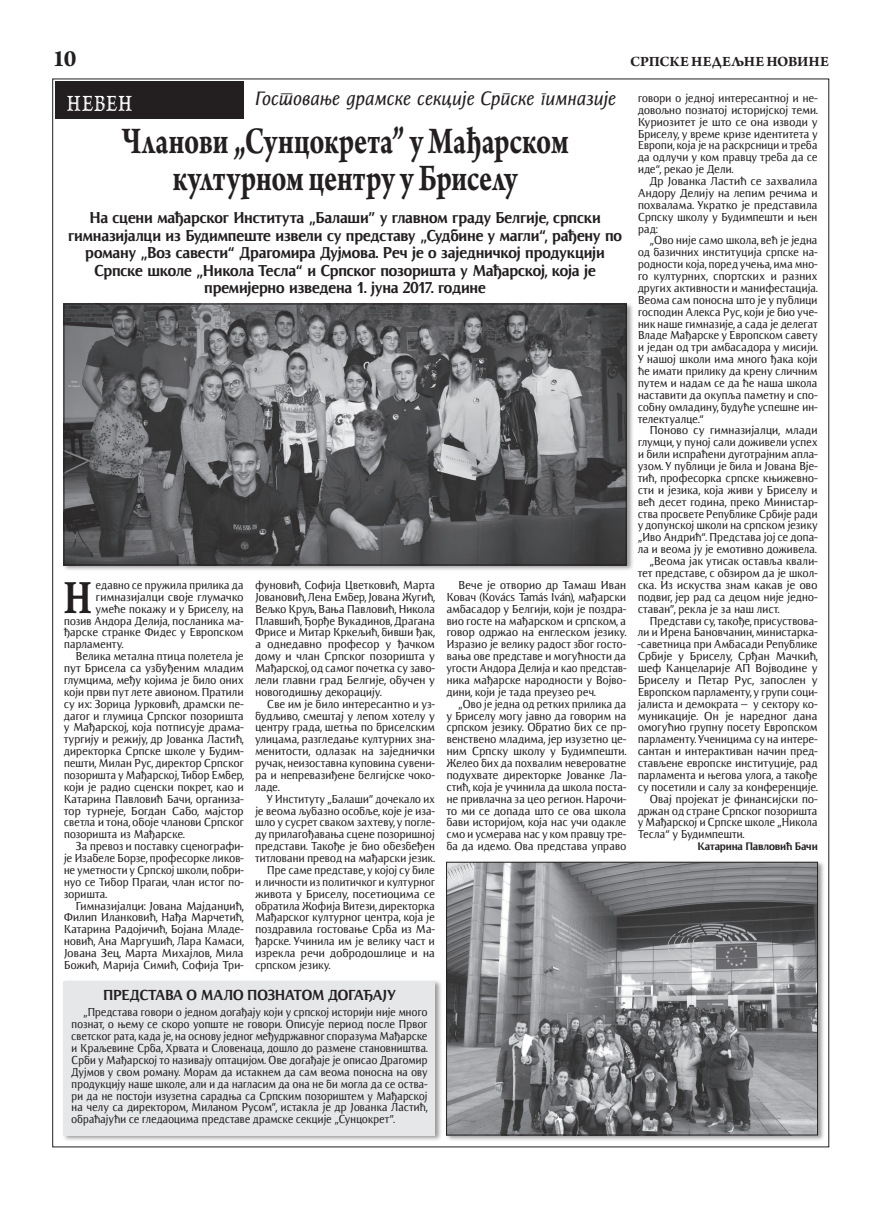
<style>
.page{position:relative;width:874px;height:1219px;background:#fff}
.page>*{position:absolute;margin:0;border:0;box-sizing:border-box;transform-origin:0 0}
.INICIALE{font:700 51px "Arno Pro";color:#231f20;scale:.73 1}
.CIM{font:700 40px/37.5px "Arno Pro SNN";letter-spacing:-.005em;color:#231f20;text-align:center;scale:.73 1}
.t1{font:25px "Arno Pro Bold Caption";letter-spacing:.025em;color:#fff;scale:.73 1}
.t2{font:700 25px "Arno Pro";color:#231f20}
.FELCIM{font:italic 20px "Resavska BG Mod";letter-spacing:-.02em;color:#231f20}
.LEAD{font:700 16.25px/17.5px "Resavska BG Mod";letter-spacing:-.01em;color:#231f20;text-align:center}
.ALCIM{font:700 15px "Resavska BG Mod";letter-spacing:-.01em;color:#231f20}
.t3{font:700 15px "Arno Pro";color:#231f20}
.Body_Text{font:11.88px/11.9px "Resavska BG Mod";letter-spacing:-.03em;color:#231f20;text-align:justify}
.INICIALE-2{font:11.88px "Resavska BG Mod";letter-spacing:-.03em;color:#231f20}
.ALAIRAS{font:700 11.25px "Resavska BG Mod";letter-spacing:-.01em;color:#231f20}
</style>
<div class="page">
<div style="left:56px;top:81px;width:188px;height:38px;background:#231f20"></div>
<div style="left:66px;top:95px;width:67px;height:17px;background:#2d292a"></div>
<div style="left:66px;top:96px;width:67px;height:17px;background:#231f20;opacity:.75"></div>
<div style="left:62px;top:979px;width:380px;height:163px;background:#231f20;opacity:.45"></div>
<div style="left:64px;top:981px;width:371px;height:154px;background:#e6e7e9"></div>
<div style="left:63px;top:302px;width:571px;height:269px;background:#231f20;opacity:.45"></div>
<img style="left:66px;top:306px;width:558px;height:257px">
<div style="left:64px;top:304px;width:562px;height:261px;border:1px solid #231f20"></div>
<div style="left:445px;top:860px;width:380px;height:282px;background:#231f20;opacity:.45"></div>
<img style="left:448px;top:862px;width:370px;height:273px">
<div style="left:446px;top:862px;width:371px;height:273px;border:1px solid #231f20"></div>
<h3 class="t2" style="left:52px;top:44px;width:26px">10</h3>
<p class="t3" style="left:630px;top:52px;width:200px">СРПСКЕ НЕДЕЉНЕ НОВИНЕ</p>
<p class="FELCIM" style="left:255px;top:86px;width:362px">Гостовање драмске секције Српске гимназије</p>
<h3 class="t1" style="left:67px;top:89px;width:91px">НЕВЕН</h3>
<p class="CIM" style="left:122px;top:124px;width:613px">Чланови „Сунцокрета” у Мађарском културном центру у Бриселу</p>
<p class="LEAD" style="left:68px;top:209px;width:555px">На сцени мађарског Института „Балаши” у главном граду Белгије, српски гимназијалци из Будимпеште извели су представу „Судбине у магли“, рађену по роману „Воз савести“ Драгомира Дујмова. Реч је о заједничкој продукцији Српске школе „Никола Тесла“ и Српског позоришта у Мађарској, која је премијерно изведена 1. јуна 2017. године</p>
<p class="INICIALE" style="left:64px;top:568px;width:40px">Н</p>
<p class="INICIALE-2" style="left:96px;top:578px;width:150px">едавно се пружила прилика да</p>
<p class="INICIALE-2" style="left:96px;top:590px;width:150px">гимназијалци своје глумачко</p>
<p class="INICIALE-2" style="left:96px;top:602px;width:150px">умеће покажу и у Бриселу, на</p>
<p class="INICIALE-2" style="left:64px;top:614px;width:182px">позив Андора Делија, посланика ма-</p>
<p class="INICIALE-2" style="left:64px;top:626px;width:182px">ђарске странке Фидес у Европском</p>
<p class="INICIALE-2" style="left:64px;top:637px;width:61px">парламенту.</p>
<p class="Body_Text" style="left:64px;top:650px;width:182px;text-indent:12px">Велика метална птица полетела је пут Брисела са узбуђеним младим глумцима, међу којима је било оних који први пут лете авионом. Пратили су их: Зорица Јурковић, драмски пе&shy;дагог и глумица Српског позоришта у Мађарској, која потписује драма&shy;тургију и режију, др Јованка Ластић, директорка Српске школе у Будим&shy;пешти, Милан Рус, директор Српског позоришта у Мађарској, Tибор Ембер, који је радио сценски покрет, као и Катарина Павловић Бачи, организа&shy;тор турнеје, Богдан Сабо, мајстор светла и тона, обоје чланови Српског позоришта из Мађарске.</p>
<p class="Body_Text" style="left:64px;top:840px;width:182px;text-indent:12px">За превоз и поставку сценографи&shy;је Изабеле Борзе, професорке ликов&shy;не уметности у Српској школи, побри&shy;нуо се Тибор Прагаи, члан истог по&shy;зоришта.</p>
<p class="Body_Text" style="left:64px;top:899px;width:182px;text-indent:12px">Гимназијалци: Јована Мајданџић, Филип Иланковић, Нађа Марчетић, Катарина Радојичић, Бојана Младе&shy;новић, Ана Маргушић, Лара Камаси, Јована Зец, Марта Михајлов, Мила Божић, Марија Симић, Софија Три-</p>
<p class="Body_Text" style="left:255px;top:579px;width:182px">фуновић, Софија Цветковић, Марта Јовановић, Лена Ембер, Јована Жугић, Вељко Круљ, Вања Павловић, Никола Плавшић, Ђорђе Вукадинов, Драгана Фрисе и Митар Кркељић, бивши ђак, а однедавно професор у ђачком дому и члан Српског позоришта у Мађарској, од самог почетка су заво&shy;лели главни град Белгије, обучен у новогодишњу декорацију.</p>
<p class="Body_Text" style="left:255px;top:698px;width:182px;text-indent:12px">Све им је било интересантно и уз&shy;будљиво, смештај у лепом хотелу у центру града, шетња по бриселским улицама, разгледање културних зна&shy;менитости, одлазак на заједнички ручак, неизоставна куповина сувени&shy;ра и непревазиђене белгијске чоко&shy;ладе.</p>
<p class="Body_Text" style="left:255px;top:793px;width:182px;text-indent:12px">У Институту „Балаши” дочекало их је веома љубазно особље, које је иза&shy;шло у сусрет сваком захтеву, у погле&shy;ду прилагођавања сцене позоришној представи. Такође је био обезбеђен титловани превод на мађарски језик.</p>
<p class="Body_Text" style="left:255px;top:864px;width:182px;text-indent:12px">Пре саме представе, у којој су биле и личности из политичког и културног живота у Бриселу, посетиоцима се обратила Жофија Витези, директорка Мађарског културног центра, која је поздравила гостовање Срба из Ма&shy;ђарске. Учинила им је велику част и изрекла речи добродошлице и на српском језику.</p>
<p class="ALCIM" style="left:103px;top:987px;width:294px">ПРЕДСТАВА О МАЛО ПОЗНАТОМ ДОГАЂАЈУ</p>
<p class="Body_Text" style="left:71px;top:1006px;width:358px;text-indent:12px">„Представа говори о једном догађају који у српској историји није много познат, о њему се скоро уопште не говори. Описује период после Првог светског рата, када је, на основу једног међудржавног споразума Мађарске и Краљевине Срба, Хрвата и Словенаца, дошло до размене становништва.<br>Срби у Мађарској то називају оптацијом. Ове догађаје је описао Драгомир Дујмов у свом роману. Морам да истакнем да сам веома поносна на ову продукцију наше школе, али и да нагласим да она не би могла да се оства&shy;ри да не постоји изузетна сарадња са Српским позориштем у Мађарској на челу са директором, Миланом Русом”, истакла је др Јованка Ластић, обраћајући се гледаоцима представе драмске секције „Сунцокрет”.</p>
<p class="Body_Text" style="left:446px;top:579px;width:182px;text-indent:12px">Вече је отворио др Тамаш Иван Ковач (Kovács Tamás Iván), мађарски амбасадор у Белгији, који је поздра&shy;вио госте на мађарском и српском, а говор одржао на енглеском језику.<br>Изразио је велику радост због госто&shy;вања ове представе и могућности да угости Андора Делија и као представ&shy;ника мађарске народности у Војво&shy;дини, који је тада преузео реч.</p>
<p class="Body_Text" style="left:446px;top:698px;width:182px;text-indent:12px">„Ово је једна од ретких прилика да у Бриселу могу јавно да говорим на српском језику. Обратио бих се пр&shy;венствено младима, јер изузетно це&shy;ним Српску школу у Будимпешти.<br>Желео бих да похвалим невероватне подухвате директорке Јованке Ла&shy;стић, која је учинила да школа поста&shy;не привлачна за цео регион. Нарочи&shy;то ми се допада што се ова школа бави историјом, која нас учи одакле смо и усмерава нас у ком правцу тре&shy;ба да идемо. Ова представа управо</p>
<p class="Body_Text" style="left:638px;top:92px;width:182px">говори о једној интересантној и не&shy;довољно познатој историјској теми.<br>Куриозитет је што се она изводи у Бриселу, у време кризе идентитета у Европи, која је на раскрсници и треба да одлучи у ком правцу треба да се иде“, рекао је Дели.</p>
<p class="Body_Text" style="left:638px;top:175px;width:182px;text-indent:12px">Др Јованка Ластић се захвалила Андору Делију на лепим речима и похвалама. Укратко је представила Српску школу у Будимпешти и њен рад:</p>
<p class="Body_Text" style="left:638px;top:234px;width:182px;text-indent:12px">„Ово није само школа, већ је једна од базичних институција српске на&shy;родности која, поред учења, има мно&shy;го културних, спортских и разних других активности и манифестација.<br>Веома сам поносна што је у публици господин Алекса Рус, који је био уче&shy;ник наше гимназије, а сада је делегат Владе Мађарске у Европском савету и један од три амбасадора у мисији.<br>У нашој школи има много ђака који ће имати прилику да крену сличним путем и надам се да ће наша школа наставити да окупља паметну и спо&shy;собну омладину, будуће успешне ин&shy;телектуалце.“</p>
<p class="Body_Text" style="left:638px;top:424px;width:182px;text-indent:12px">Поново су гимназијалци, млади глумци, у пуној сали доживели успех и били испраћени дуготрајним апла&shy;узом. У публици је била и Јована Вје&shy;тић, професорка српске књижевно&shy;сти и језика, која живи у Бриселу и већ десет година, преко Министар&shy;ства просвете Републике Србије ради у допунској школи на српском језику „Иво Андрић“. Представа јој се допа&shy;ла и веома ју је емотивно доживела.</p>
<p class="Body_Text" style="left:638px;top:555px;width:182px;text-indent:12px">„Веома јак утисак оставља квали&shy;тет представе, с обзиром да је школ&shy;ска. Из искуства знам какав је ово подвиг, јер рад са децом није једно&shy;ставан”, рекла је за наш лист.</p>
<p class="Body_Text" style="left:638px;top:614px;width:182px;text-indent:12px">Представи су, такође, присуствова&shy;ли и Ирена Бановчанин, министарка--саветница при Амбасади Републике Србије у Бриселу, Срђан Мачкић, шеф Канцеларије АП Војводине у Бриселу и Петар Рус, запослен у Европском парламенту, у групи соци&shy;јалиста и демократа – у сектору ко&shy;муникације. Он је наредног дана омогућио групну посету Европском парламенту. Ученицима су на интере&shy;сантан и интерактиван начин пред&shy;стављене европске институције, рад парламента и његова улога, а такође су посетили и салу за конференције.</p>
<p class="Body_Text" style="left:638px;top:793px;width:182px;text-indent:12px">Овај пројекат је финансијски по&shy;држан од стране Српског позоришта у Мађарској и Српске школе „Никола Тесла“ у Будимпешти.</p>
<p class="ALAIRAS" style="left:697px;top:840px;width:122px">Катарина Павловић Бачи</p>
</div>
